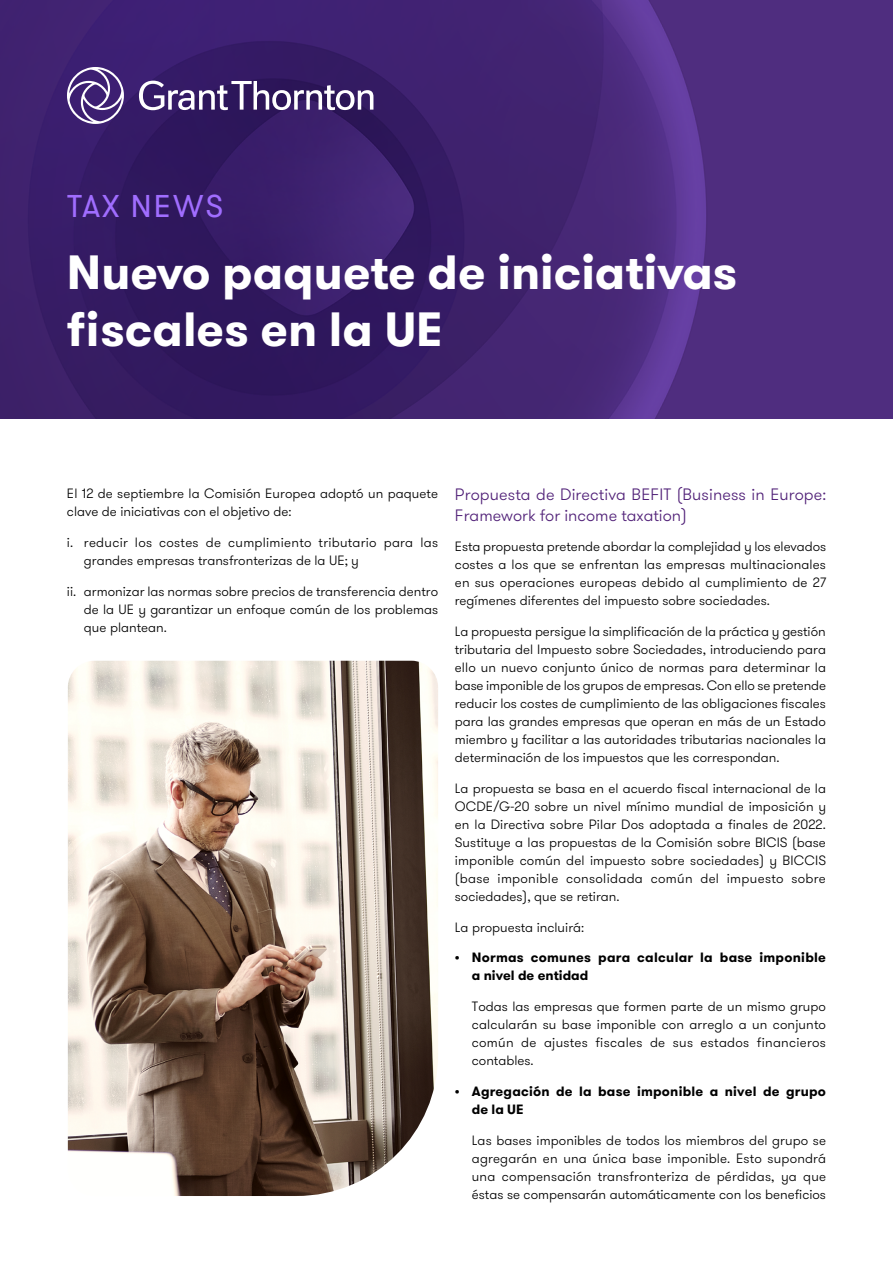
<style>
.page{position:relative;width:893px;height:1263px;background:#fff}
.page>*{position:absolute;margin:0;border:0;box-sizing:border-box;transform-origin:0 0}
.t1{font:700 48px/57.6px "GT Walsheim Pro";color:#fff}
.t2{font:31.5px "GT Walsheim Pro";letter-spacing:.065em;color:#a06dff}
.t3{font:300 16.5px/20.2px "GT Walsheim Pro";letter-spacing:.005em;color:#512178}
.t4{font:300 13.5px/18px "GT Walsheim Pro";color:#000;text-align:justify}
.t5{font:700 13.5px/18px "GT Walsheim Pro";letter-spacing:.015em;color:#000}
.t6{font:300 13.5px/18px "GT Walsheim Pro";letter-spacing:.02em;color:#000}
</style>
<div class="page">
<img style="left:0;top:0;width:893px;height:419px">
<svg style="left:139px;top:81px;width:234px;height:29px"></svg>
<svg style="left:67px;top:67px;width:57px;height:57px"></svg>
<img style="left:68px;top:661px;width:370px;height:535px">
<h2 class="t2" style="left:67px;top:186px;width:158px">TAX NEWS</h2>
<h1 class="t1" style="left:67px;top:244px;width:672px">Nuevo paquete de iniciativas fiscales en la UE</h1>
<p class="t4" style="left:67px;top:485px;width:373px">El 12 de septiembre la Comisión Europea adoptó un paquete clave de iniciativas con el objetivo de:</p>
<p class="t6" style="left:84px;top:533px;width:356px;text-indent:-17px">i. reducir los costes de cumplimiento tributario para las grandes empresas transfronterizas de la UE; y</p>
<p class="t4" style="left:84px;top:582px;width:356px;text-indent:-17px">ii. armonizar las normas sobre precios de transferencia dentro de la UE y garantizar un enfoque común de los problemas que plantean.</p>
<p class="t3" style="left:455px;top:485px;width:373px">Propuesta de Directiva BEFIT (Business in Europe:<br>Framework for income taxation)</p>
<p class="t4" style="left:455px;top:538px;width:373px">Esta propuesta pretende abordar la complejidad y los elevados costes a los que se enfrentan las empresas multinacionales en sus operaciones europeas debido al cumplimiento de 27 regímenes diferentes del impuesto sobre sociedades.</p>
<p class="t4" style="left:455px;top:623px;width:373px">La propuesta persigue la simplificación de la práctica y gestión tributaria del Impuesto sobre Sociedades, introduciendo para ello un nuevo conjunto único de normas para determinar la base imponible de los grupos de empresas. Con ello se pretende reducir los costes de cumplimiento de las obligaciones fiscales para las grandes empresas que operan en más de un Estado miembro y facilitar a las autoridades tributarias nacionales la determinación de los impuestos que les correspondan.</p>
<p class="t4" style="left:455px;top:779px;width:373px">La propuesta se basa en el acuerdo fiscal internacional de la OCDE/G-20 sobre un nivel mínimo mundial de imposición y en la Directiva sobre Pilar Dos adoptada a finales de 2022.<br>Sustituye a las propuestas de la Comisión sobre BICIS (base imponible común del impuesto sobre sociedades) y BICCIS (base imponible consolidada común del impuesto sobre sociedades), que se retiran.</p>
<p class="t4" style="left:455px;top:918px;width:131px">La propuesta incluirá:</p>
<p class="t5" style="left:472px;top:949px;width:356px;text-indent:-17px">• Normas comunes para calcular la base imponible a nivel de entidad</p>
<p class="t4" style="left:472px;top:998px;width:356px">Todas las empresas que formen parte de un mismo grupo calcularán su base imponible con arreglo a un conjunto común de ajustes fiscales de sus estados financieros contables.</p>
<p class="t5" style="left:472px;top:1082px;width:356px;text-indent:-17px">• Agregación de la base imponible a nivel de grupo de la UE</p>
<p class="t4" style="left:472px;top:1131px;width:356px">Las bases imponibles de todos los miembros del grupo se agregarán en una única base imponible. Esto supondrá una compensación transfronteriza de pérdidas, ya que éstas se compensarán automáticamente con los beneficios</p>
</div>
